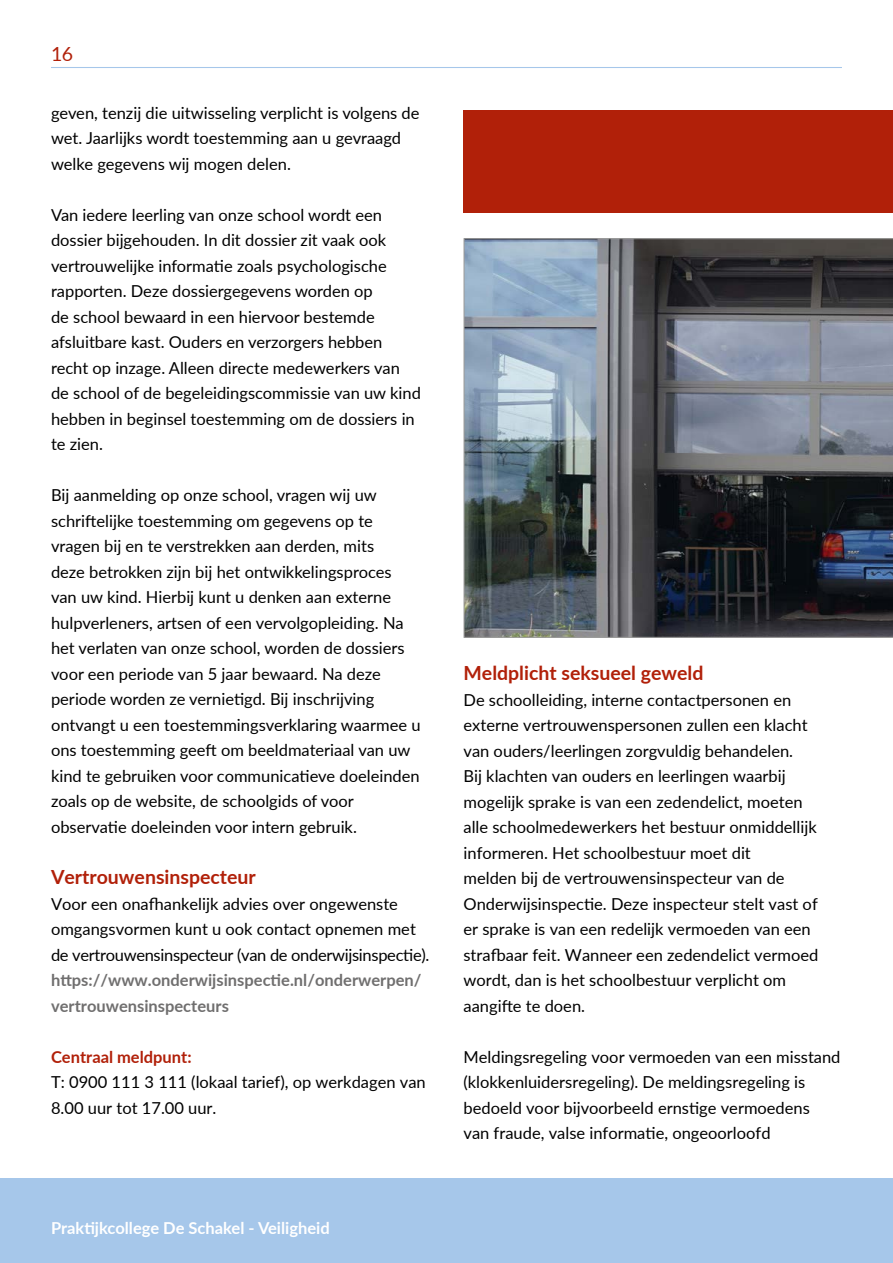
<style>
.page{position:relative;width:893px;height:1263px;background:#fff}
.page>*{position:absolute;margin:0;border:0;box-sizing:border-box;transform-origin:0 0}
.t1{font:700 19.5px "Lato";color:#b12009}
.t2{font:19.5px "Lato";color:#b12009}
.t3{font:16.5px/25.5px "Lato";color:#000}
.t4{font:700 16.5px/25.5px "Lato";color:#706f6f}
.t5{font:700 16.5px "Lato";color:#fff}
.t6{font:700 16.5px "Lato";color:#b12009}
</style>
<div class="page">
<hr style="left:51px;top:67px;width:791px;height:1px;background:#a6c7ea">
<div style="left:0;top:1178px;width:893px;height:85px;background:#a6c7ea"></div>
<div style="left:463px;top:111px;width:430px;height:102px;background:#b12009"></div>
<svg style="left:463px;top:238px;width:430px;height:400px;background:#626870"></svg>
<p class="t2" style="left:51px;top:40px;width:24px">16</p>
<p class="t3" style="left:51px;top:99px;width:370px">geven, tenzij die uitwisseling verplicht is volgens de wet. Jaarlijks wordt toestemming aan u gevraagd welke gegevens wij mogen delen.</p>
<p class="t3" style="left:51px;top:201px;width:371px">Van iedere leerling van onze school wordt een dossier bijgehouden. In dit dossier zit vaak ook vertrouwelijke informatie zoals psychologische rapporten. Deze dossiergegevens worden op<br>de school bewaard in een hiervoor bestemde afsluitbare kast. Ouders en verzorgers hebben recht op inzage. Alleen directe medewerkers van de school of de begeleidingscommissie van uw kind hebben in beginsel toestemming om de dossiers in te zien.</p>
<p class="t3" style="left:51px;top:482px;width:371px">Bij aanmelding op onze school, vragen wij uw schriftelijke toestemming om gegevens op te vragen bij en te verstrekken aan derden, mits<br>deze betrokken zijn bij het ontwikkelingsproces van uw kind. Hierbij kunt u denken aan externe hulpverleners, artsen of een vervolgopleiding. Na het verlaten van onze school, worden de dossiers voor een periode van 5 jaar bewaard. Na deze periode worden ze vernietigd. Bij inschrijving ontvangt u een toestemmingsverklaring waarmee u ons toestemming geeft om beeldmateriaal van uw kind te gebruiken voor communicatieve doeleinden zoals op de website, de schoolgids of voor observatie doeleinden voor intern gebruik.</p>
<p class="t1" style="left:51px;top:863px;width:206px">Vertrouwensinspecteur</p>
<p class="t3" style="left:51px;top:890px;width:380px">Voor een onafhankelijk advies over ongewenste omgangsvormen kunt u ook contact opnemen met de vertrouwensinspecteur (van de onderwijsinspectie).</p>
<p class="t4" style="left:51px;top:967px;width:372px">https://www.onderwijsinspectie.nl/--onderwerpen/ vertrouwensinspecteurs</p>
<p class="t6" style="left:51px;top:1044px;width:142px">Centraal meldpunt:</p>
<p class="t3" style="left:51px;top:1069px;width:376px">T: 0900 111 3 111 (lokaal tarief), op werkdagen van<br>8.00 uur tot 17.00 uur.</p>
<p class="t5" style="left:51px;top:1215px;width:280px">Praktijkcollege De Schakel - Veiligheid</p>
<p class="t1" style="left:463px;top:659px;width:241px">Meldplicht seksueel geweld</p>
<p class="t3" style="left:463px;top:686px;width:356px">De schoolleiding, interne contactpersonen en externe vertrouwenspersonen zullen een klacht van ouders/leerlingen zorgvuldig behandelen.<br>Bij klachten van ouders en leerlingen waarbij mogelijk sprake is van een zedendelict, moeten alle schoolmedewerkers het bestuur onmiddellijk informeren. Het schoolbestuur moet dit<br>melden bij de vertrouwensinspecteur van de Onderwijsinspectie. Deze inspecteur stelt vast of er sprake is van een redelijk vermoeden van een strafbaar feit. Wanneer een zedendelict vermoed wordt, dan is het schoolbestuur verplicht om aangifte te doen.</p>
<p class="t3" style="left:463px;top:1043px;width:379px">Meldingsregeling voor vermoeden van een misstand (klokkenluidersregeling). De meldingsregeling is bedoeld voor bijvoorbeeld ernstige vermoedens<br>van fraude, valse informatie, ongeoorloofd</p>
</div>
